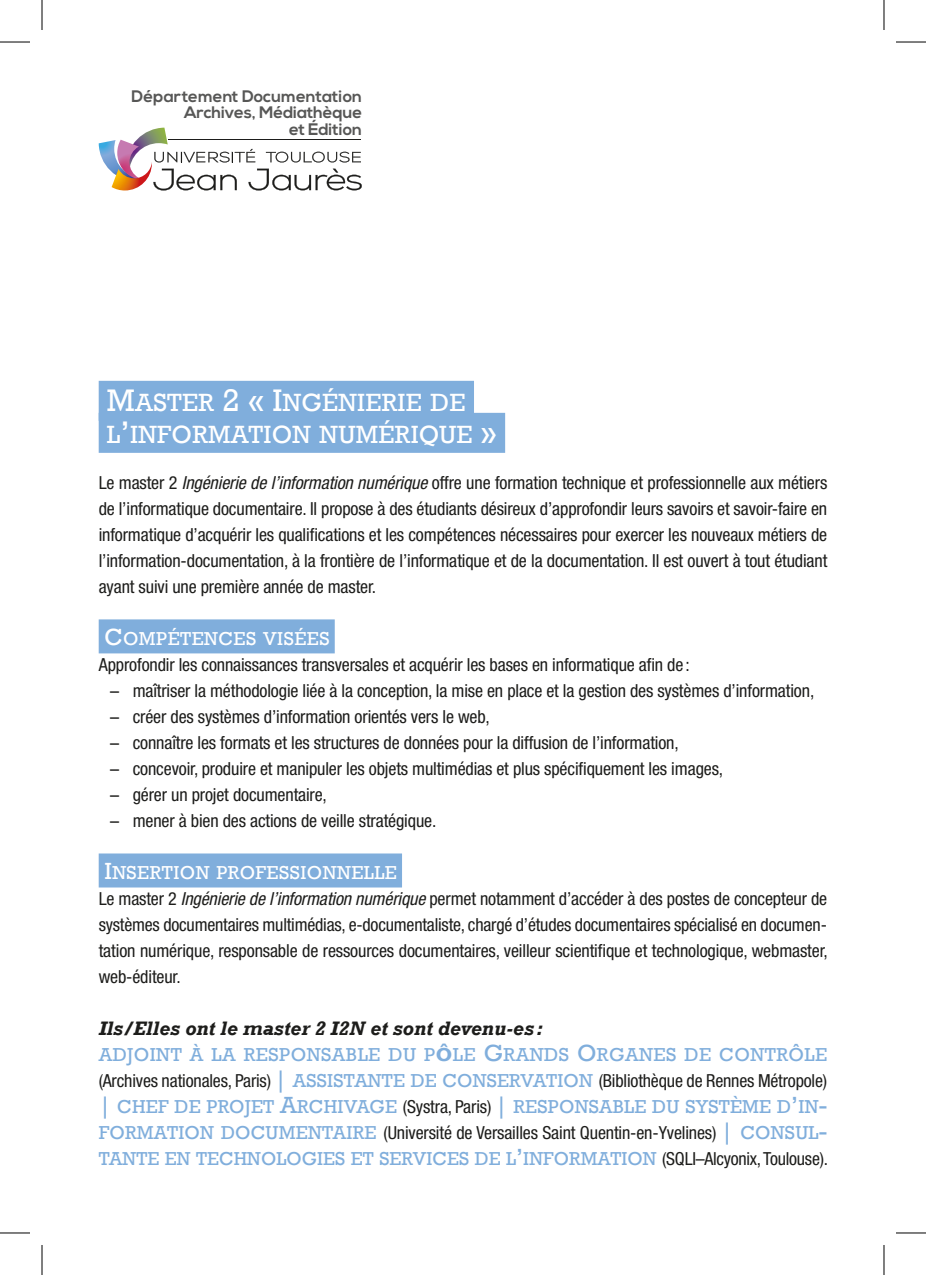
<style>
.page{position:relative;width:926px;height:1275px;background:#fff}
.page>*{position:absolute;margin:0;border:0;box-sizing:border-box;transform-origin:0 0}
.t1{font:25.6px/32px "Rockwell SC800";letter-spacing:.01em;color:#fff}
.t2{font:italic 700 20px "Rockwell";color:#1d1d1b}
.t3{font:19.2px "Rockwell SC800";letter-spacing:.01em;color:#80aedc}
.t4{font:19.2px "Rockwell SC800";letter-spacing:.025em;color:#fff}
.t5{font:condensed 18px/26px "Helvetica Neue";letter-spacing:-.01em;color:#1d1d1b;text-align:justify}
.t6{font:700 16.6px/16.8px "Nexa";letter-spacing:-.005em;color:#575756;text-align:right}
.s1{font-size:32px}
.s2{font-style:italic}
.s3{font-size:24px}
.s4{font-stretch:normal}
.s5{font-family:"Rockwell Bold SC800"}
.s6{font-family:"Rockwell SC800";font-stretch:normal;font-size:24px;color:#80aedc}
.s7{font-family:"Rockwell SC800";font-stretch:normal;font-size:19.2px;color:#80aedc}
.s8{font-family:"Helvetica Neue";font-stretch:condensed;font-size:18px;color:#1d1d1b}
</style>
<div class="page">
<div style="left:99px;top:381px;width:375px;height:40px;background:#80aedc"></div>
<div style="left:99px;top:413px;width:406px;height:40px;background:#80aedc"></div>
<div style="left:99px;top:619px;width:236px;height:34px;background:#80aedc"></div>
<div style="left:99px;top:853px;width:303px;height:34px;background:#80aedc"></div>
<svg style="left:99px;top:128px;width:263px;height:62px"></svg>
<hr style="left:169px;top:139px;width:192px;height:1px;background:#1d1d1b">
<hr style="left:0;top:42px;width:30px;height:1px;background:#000">
<hr style="left:896px;top:42px;width:30px;height:1px;background:#000">
<hr style="left:0;top:1232px;width:30px;height:1px;background:#000">
<hr style="left:896px;top:1232px;width:30px;height:1px;background:#000">
<hr style="left:42px;top:0;width:1px;height:30px;background:#000">
<hr style="left:42px;top:1245px;width:1px;height:30px;background:#000">
<hr style="left:884px;top:0;width:1px;height:30px;background:#000">
<hr style="left:884px;top:1245px;width:1px;height:30px;background:#000">
<p class="t6" style="left:132px;top:88px;width:232px">Département Documentation<br>Archives, Médiathèque<br>et Édition</p>
<h1 class="t1" style="left:107px;top:387px;width:391px"><span class="s1">M</span>ASTER <span class="s1">2 « I</span>NGÉNIERIE DE<br>L<span class="s1">’</span>INFORMATION NUMÉRIQUE <span class="s1">»</span></h1>
<p class="t5" style="left:99px;top:469px;width:730px">Le master 2 <span class="s2">Ingénierie de l’information numérique</span> offre une formation technique et professionnelle aux métiers de l’informatique documentaire. Il propose à des étudiants désireux d’approfondir leurs savoirs et savoir-faire en informatique d’acquérir les qualifications et les compétences nécessaires pour exercer les nouveaux métiers de l’information-documentation, à la frontière de l’informatique et de la documentation. Il est ouvert à tout étudiant ayant suivi une première année de master.</p>
<p class="t4" style="left:104px;top:627px;width:227px"><span class="s3">C</span>OMPÉTENCES VISÉES</p>
<p class="t5" style="left:99px;top:651px;width:592px">Approfondir les connaissances transversales et acquérir les bases en informatique afin de:</p>
<p class="t5" style="left:110px;top:677px;width:706px"><span class="s4">–</span> maîtriser la méthodologie liée à la conception, la mise en place et la gestion des systèmes d’information,</p>
<p class="t5" style="left:110px;top:703px;width:381px"><span class="s4">–</span> créer des systèmes d’information orientés vers le web,</p>
<p class="t5" style="left:110px;top:729px;width:570px"><span class="s4">–</span> connaître les formats et les structures de données pour la diffusion de l’information,</p>
<p class="t5" style="left:110px;top:755px;width:615px"><span class="s4">–</span> concevoir, produire et manipuler les objets multimédias et plus spécifiquement les images,</p>
<p class="t5" style="left:110px;top:781px;width:218px"><span class="s4">–</span> gérer un projet documentaire,</p>
<p class="t5" style="left:110px;top:807px;width:328px"><span class="s4">–</span> mener à bien des actions de veille stratégique.</p>
<p class="t4" style="left:104px;top:861px;width:294px"><span class="s3">I</span>NSERTION PROFESSIONNELLE</p>
<p class="t5" style="left:99px;top:885px;width:731px">Le master 2 <span class="s2">Ingénierie de l’information numérique</span> permet notamment d’accéder à des postes de concepteur de systèmes documentaires multimédias, e-documentaliste, chargé d’études documentaires spécialisé en documen&shy;tation numérique, responsable de ressources documentaires, veilleur scientifique et technologique, webmaster, web-éditeur.</p>
<p class="t2" style="left:99px;top:1016px;width:446px">Ils/Elles ont le master 2 I2N et sont devenu-es :</p>
<p class="t3" style="left:99px;top:1043px;width:730px">ADJOINT À LA RESPONSABLE DU P<span class="s5">ô</span>LE <span class="s3">G</span>RANDS <span class="s3">O</span>RGANES DE CONTRÔLE</p>
<p class="t5" style="left:99px;top:1067px;width:730px">(Archives nationales, Paris) <span class="s6">|</span> <span class="s7">ASSISTANTE DE CONSERVATION</span> (Bibliothèque de Rennes Métropole)</p>
<p class="t3" style="left:99px;top:1095px;width:730px"><span class="s3">|</span> CHEF DE PROJET <span class="s3">A</span>RCHIVAGE <span class="s8">(Systra, Paris)</span> <span class="s3">|</span> RESPONSABLE DU SYSTÈME D<span class="s3">’</span>IN<span class="s3">-</span></p>
<p class="t5" style="left:99px;top:1119px;width:730px"><span class="s7">FORMATION DOCUMENTAIRE</span> (Université de Versailles Saint Quentin-en-Yvelines) <span class="s6">|</span> <span class="s7">CONSUL</span><span class="s6">-</span></p>
<p class="t3" style="left:99px;top:1147px;width:731px">TANTE EN TECHNOLOGIES ET SERVICES DE L<span class="s3">’</span>INFORMATION <span class="s8">(SQLI–Alcyonix, Toulouse).</span></p>
</div>
